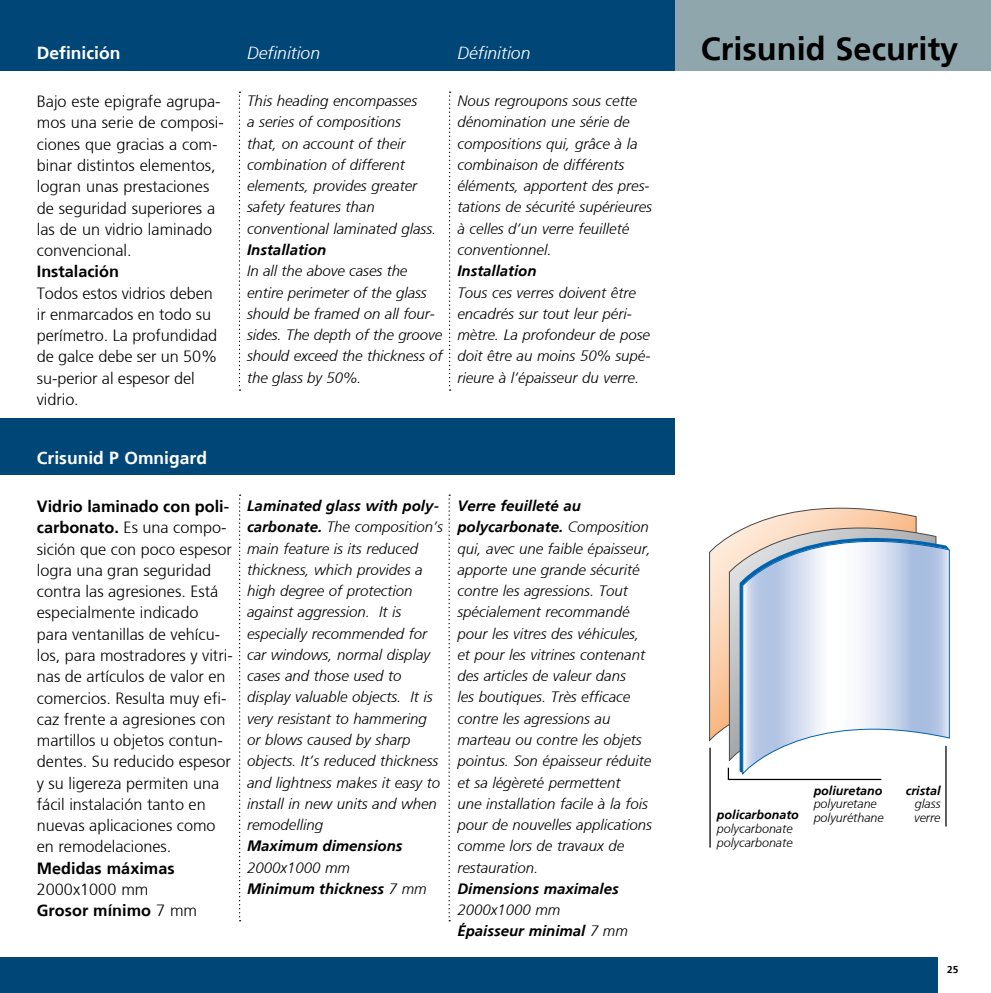
<style>
.page{position:relative;width:991px;height:993px;background:#fff}
.page>*{position:absolute;margin:0;border:0;box-sizing:border-box;transform-origin:0 0}
.t1{font:700 32.5px "Frutiger";color:#000}
.t2{font:700 17.5px "Frutiger";color:#fff}
.t3{font:italic 300 17.5px "Frutiger";color:#fff}
.t4{font:300 16.25px/21.2px "Frutiger";color:#000}
.t5{font:700 16.25px "Frutiger";color:#000}
.t6{font:italic 300 15px/21.2px "Frutiger";color:#000}
.t7{font:italic 700 15px/21.2px "Frutiger";color:#000}
.t8{font:italic 300 12.5px/13.8px "Frutiger";color:#000}
.t9{font:italic 700 12.5px "Frutiger";color:#000}
.t10{font:700 10px "Frutiger";color:#000}
.s1{font-weight:700}
.s2{font-weight:300}
</style>
<div class="page">
<div style="left:0;top:957px;width:937px;height:35px;background:#004677"></div>
<div style="left:675px;top:0;width:316px;height:71px;background:#8fa6ad"></div>
<div style="left:0;top:0;width:675px;height:71px;background:#004677"></div>
<svg style="left:239px;top:92px;width:1px;height:298px"></svg>
<svg style="left:449px;top:92px;width:1px;height:298px"></svg>
<svg style="left:239px;top:494px;width:2px;height:427px"></svg>
<svg style="left:448px;top:494px;width:2px;height:427px"></svg>
<div style="left:0;top:418px;width:675px;height:57px;background:#004677"></div>
<svg style="left:709px;top:536px;width:20px;height:204px;background:#f0cdb2"></svg>
<svg style="left:729px;top:507px;width:181px;height:253px"></svg>
<svg style="left:739px;top:515px;width:178px;height:257px"></svg>
<svg style="left:742px;top:518px;width:208px;height:256px"></svg>
<hr style="left:945px;top:745px;width:1px;height:81px;background:#000">
<svg style="left:728px;top:767px;width:1px;height:12px"></svg>
<hr style="left:709px;top:747px;width:1px;height:100px;background:#000">
<hr style="left:729px;top:778px;width:152px;height:1px;background:#000">
<p class="t2" style="left:37px;top:42px;width:85px">Definición</p>
<p class="t3" style="left:247px;top:43px;width:74px">Definition</p>
<p class="t3" style="left:457px;top:43px;width:74px">Définition</p>
<h1 class="t1" style="left:701px;top:30px;width:259px">Crisunid Security</h1>
<p class="t4" style="left:37px;top:91px;width:188px">Bajo este epigrafe agrupa&shy;mos una serie de composi&shy;ciones que gracias a com&shy;binar distintos elementos, logran unas prestaciones de seguridad superiores a las de un vidrio laminado convencional.</p>
<p class="t5" style="left:37px;top:262px;width:84px">Instalación</p>
<p class="t4" style="left:37px;top:282px;width:182px">Todos estos vidrios deben ir enmarcados en todo su perímetro. La profundidad de galce debe ser un 50% su-perior al espesor del vidrio.</p>
<p class="t6" style="left:247px;top:90px;width:191px">This heading encompasses<br>a series of compositions<br>that, on account of their combination of different elements, provides greater safety features than conventional laminated glass.</p>
<p class="t7" style="left:247px;top:239px;width:81px">Installation</p>
<p class="t6" style="left:247px;top:260px;width:197px">In all the above cases the entire perimeter of the glass should be framed on all four&shy;sides. The depth of the groove should exceed the thickness of the glass by 50%.</p>
<p class="t6" style="left:457px;top:90px;width:196px">Nous regroupons sous cette dénomination une série de compositions qui, grâce à la combinaison de différents éléments, apportent des pres&shy;tations de sécurité supérieures à celles d’un verre feuilleté conventionnel.</p>
<p class="t7" style="left:457px;top:260px;width:81px">Installation</p>
<p class="t6" style="left:457px;top:281px;width:194px">Tous ces verres doivent être encadrés sur tout leur péri&shy;mètre. La profondeur de pose doit être au moins 50% supé&shy;rieure à l’épaisseur du verre.</p>
<p class="t2" style="left:37px;top:448px;width:172px">Crisunid P Omnigard</p>
<p class="t4" style="left:37px;top:495px;width:197px"><span class="s1">Vidrio laminado con poli&shy;carbonato.</span> Es una compo&shy;sición que con poco espesor logra una gran seguridad contra las agresiones. Está especialmente indicado para ventanillas de vehícu&shy;los, para mostradores y vitri&shy;nas de artículos de valor en comercios. Resulta muy efi&shy;caz frente a agresiones con martillos u objetos contun&shy;dentes. Su reducido espesor y su ligereza permiten una fácil instalación tanto en nuevas aplicaciones como en remodelaciones.</p>
<p class="t5" style="left:37px;top:858px;width:139px">Medidas máximas</p>
<p class="t4" style="left:37px;top:878px;width:162px">2000x1000 mm<br><span class="s1">Grosor mínimo</span> 7 mm</p>
<p class="t6" style="left:247px;top:495px;width:197px"><span class="s1">Laminated glass with poly&shy;carbonate.</span> The composition’s main feature is its reduced thickness, which provides a high degree of protection against aggression. It is especially recommended for car windows, normal display cases and those used to display valuable objects. It is very resistant to hammering or blows caused by sharp objects. It’s reduced thickness and lightness makes it easy to install in new units and when remodelling</p>
<p class="t7" style="left:247px;top:835px;width:157px">Maximum dimensions</p>
<p class="t7" style="left:247px;top:856px;width:181px"><span class="s2">2000x1000 mm<br></span>Minimum thickness <span class="s2">7 mm</span></p>
<p class="t6" style="left:457px;top:495px;width:196px"><span class="s1">Verre feuilleté au polycarbonate.</span> Composition qui, avec une faible épaisseur, apporte une grande sécurité contre les agressions. Tout spécialement recommandé pour les vitres des véhicules, et pour les vitrines contenant des articles de valeur dans<br>les boutiques. Très efficace contre les agressions au marteau ou contre les objets pointus. Son épaisseur réduite et sa légèreté permettent<br>une installation facile à la fois pour de nouvelles applications comme lors de travaux de restauration.</p>
<p class="t7" style="left:457px;top:877px;width:163px">Dimensions maximales</p>
<p class="t7" style="left:457px;top:898px;width:172px"><span class="s2">2000x1000 mm<br></span>Épaisseur minimal <span class="s2">7 mm</span></p>
<p class="t9" style="left:813px;top:782px;width:70px">poliuretano</p>
<p class="t8" style="left:717px;top:798px;width:168px;line-height:11px;text-indent:97px">polyuretane <span class="s1">policarbonato</span> polyuréthane</p>
<p class="t8" style="left:717px;top:821px;width:77px">polycarbonate polycarbonate</p>
<p class="t9" style="left:906px;top:782px;width:36px">cristal</p>
<p class="t8" style="left:914px;top:796px;width:28px">glass verre</p>
<p class="t10" style="left:947px;top:963px;width:13px">25</p>
</div>
